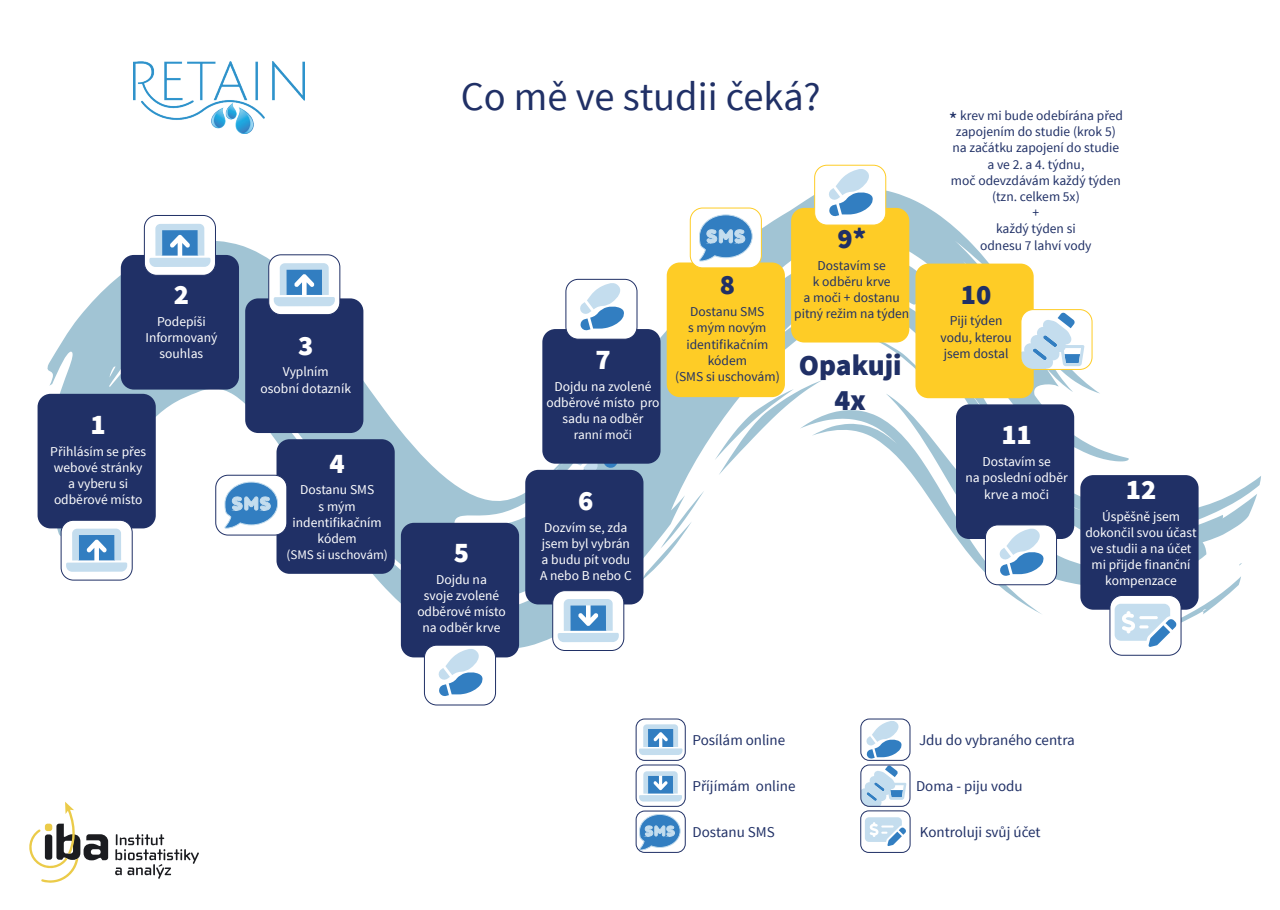
<style>
.page{position:relative;width:1280px;height:910px;background:#fff}
.page>*{position:absolute;margin:0;border:0;box-sizing:border-box;transform-origin:0 0}
.t1{font:40.5px "Source Sans Pro";color:#203066}
.t2{font:900 29.4px/35.2px "Source Sans Pro";color:#203066;text-align:center}
.t3{font:900 28.35px "Source Sans Pro";color:#fff}
.t4{font:900 28.35px "Source Sans Pro";color:#203066}
.t5{font:15px "Source Sans Pro";color:#203066}
.t6{font:13.5px/16.2px "Source Sans Pro";color:#fff;text-align:center}
.t7{font:13.5px/16.2px "Source Sans Pro";color:#203066;text-align:center}
.t8{font:13.05px "Source Sans Pro";color:#fff}
.s1{font-size:21px}
</style>
<div class="page">
<svg style="left:46px;top:187px;width:1215px;height:462px"></svg>
<svg style="left:935px;top:394px;width:271px;height:193px"></svg>
<svg style="left:800px;top:409px;width:243px;height:206px"></svg>
<img style="left:133px;top:62px;width:171px;height:72px">
<div style="left:38px;top:394px;width:118px;height:134px;background:#203066;border-radius:13px"></div>
<div style="left:61px;top:520px;width:71px;height:60px;background:#fff;border-radius:12px"></div>
<svg style="left:53px;top:520px;width:74px;height:52px"></svg>
<div style="left:61px;top:520px;width:71px;height:60px;border:1px solid #203066;border-radius:12px"></div>
<div style="left:121px;top:255px;width:118px;height:135px;background:#203066;border-radius:13px"></div>
<div style="left:144px;top:215px;width:71px;height:60px;background:#fff;border-radius:12px"></div>
<svg style="left:149px;top:224px;width:61px;height:43px"></svg>
<div style="left:144px;top:215px;width:72px;height:60px;border:1px solid #203066;border-radius:12px"></div>
<svg style="left:639px;top:771px;width:43px;height:31px"></svg>
<div style="left:636px;top:765px;width:50px;height:42px;border:1px solid #203066;border-radius:9px"></div>
<svg style="left:639px;top:724px;width:43px;height:31px"></svg>
<div style="left:636px;top:719px;width:50px;height:42px;border:1px solid #203066;border-radius:9px"></div>
<div style="left:245px;top:298px;width:118px;height:135px;background:#203066;border-radius:13px"></div>
<div style="left:269px;top:255px;width:71px;height:60px;background:#fff;border-radius:12px"></div>
<svg style="left:274px;top:263px;width:61px;height:43px"></svg>
<div style="left:269px;top:255px;width:71px;height:60px;border:1px solid #203066;border-radius:12px"></div>
<div style="left:276px;top:439px;width:119px;height:135px;background:#203066;border-radius:13px"></div>
<div style="left:216px;top:475px;width:71px;height:60px;background:#fff;border-radius:12px"></div>
<svg style="left:225px;top:482px;width:53px;height:46px"></svg>
<div style="left:216px;top:475px;width:71px;height:60px;border:1px solid #203066;border-radius:12px"></div>
<div style="left:401px;top:523px;width:118px;height:134px;background:#203066;border-radius:13px"></div>
<div style="left:424px;top:645px;width:71px;height:60px;background:#fff;border-radius:12px"></div>
<svg style="left:438px;top:649px;width:45px;height:47px"></svg>
<div style="left:424px;top:645px;width:72px;height:60px;border:1px solid #203066;border-radius:12px"></div>
<div style="left:525px;top:470px;width:118px;height:134px;background:#203066;border-radius:13px"></div>
<div style="left:553px;top:591px;width:71px;height:59px;background:#fff;border-radius:12px"></div>
<svg style="left:558px;top:599px;width:61px;height:43px"></svg>
<div style="left:553px;top:590px;width:71px;height:61px;border:1px solid #203066;border-radius:12px"></div>
<div style="left:542px;top:329px;width:118px;height:135px;background:#203066;border-radius:13px"></div>
<svg style="left:551px;top:277px;width:384px;height:198px"></svg>
<div style="left:566px;top:279px;width:71px;height:60px;border:1px solid #203066;border-radius:12px"></div>
<div style="left:667px;top:262px;width:118px;height:135px;background:#fecc26;border-radius:13px"></div>
<div style="left:690px;top:208px;width:71px;height:60px;background:#fff;border-radius:12px"></div>
<svg style="left:699px;top:215px;width:53px;height:46px"></svg>
<div style="left:690px;top:208px;width:71px;height:60px;border:1px solid #fecc26;border-radius:12px"></div>
<svg style="left:639px;top:814px;width:41px;height:36px"></svg>
<div style="left:636px;top:811px;width:50px;height:42px;border:1px solid #203066;border-radius:9px"></div>
<div style="left:791px;top:208px;width:118px;height:134px;background:#fecc26;border-radius:13px"></div>
<div style="left:815px;top:165px;width:71px;height:60px;background:#fff;border-radius:12px"></div>
<svg style="left:829px;top:169px;width:44px;height:48px"></svg>
<div style="left:814px;top:165px;width:72px;height:60px;border:1px solid #fecc26;border-radius:12px"></div>
<svg style="left:866px;top:721px;width:36px;height:38px"></svg>
<div style="left:860px;top:719px;width:50px;height:42px;border:1px solid #203066;border-radius:9px"></div>
<div style="left:915px;top:264px;width:119px;height:134px;background:#fecc26;border-radius:13px"></div>
<div style="left:956px;top:404px;width:118px;height:135px;background:#203066;border-radius:13px"></div>
<div style="left:985px;top:525px;width:71px;height:60px;background:#fff;border-radius:12px"></div>
<svg style="left:999px;top:528px;width:45px;height:48px"></svg>
<div style="left:985px;top:525px;width:72px;height:60px;border:1px solid #203066;border-radius:12px"></div>
<div style="left:1080px;top:475px;width:118px;height:135px;background:#203066;border-radius:13px"></div>
<div style="left:1110px;top:595px;width:71px;height:60px;background:#fff;border-radius:12px"></div>
<svg style="left:1115px;top:576px;width:126px;height:71px"></svg>
<div style="left:1110px;top:595px;width:71px;height:60px;border:1px solid #203066;border-radius:12px"></div>
<svg style="left:865px;top:817px;width:41px;height:29px"></svg>
<div style="left:860px;top:810px;width:50px;height:43px;border:1px solid #203066;border-radius:8px"></div>
<div style="left:1021px;top:310px;width:71px;height:59px;background:#fff;border-radius:12px"></div>
<div style="left:1021px;top:309px;width:71px;height:61px;border:1px solid #fecc26;border-radius:12px"></div>
<div style="left:860px;top:765px;width:50px;height:42px;border:1px solid #203066;border-radius:9px"></div>
<svg style="left:1021px;top:312px;width:63px;height:57px"></svg>
<svg style="left:861px;top:765px;width:45px;height:41px"></svg>
<svg style="left:115px;top:834px;width:84px;height:45px"></svg>
<svg style="left:29px;top:802px;width:79px;height:81px"></svg>
<h3 class="t3" style="left:174px;top:276px;width:17px">2</h3>
<p class="t6" style="left:146px;top:313px;width:73px">Podepíši<br>Informovaný souhlas</p>
<h3 class="t3" style="left:91px;top:406px;width:17px">1</h3>
<p class="t6" style="left:50px;top:443px;width:97px">Přihlásím se přes webové stránky a vyberu si odběrové místo</p>
<h3 class="t3" style="left:298px;top:327px;width:17px">3</h3>
<p class="t6" style="left:261px;top:364px;width:92px">Vyplním<br>osobní dotazník</p>
<h1 class="t1" style="left:461px;top:72px;width:361px">Co mě ve studii čeká?</h1>
<h3 class="t3" style="left:595px;top:341px;width:17px">7</h3>
<p class="t6" style="left:546px;top:379px;width:115px">Dojdu na zvolené odběrové místo pro sadu na odběr</p>
<p class="t8" style="left:574px;top:427px;width:60px">ranní moči</p>
<h3 class="t4" style="left:720px;top:267px;width:17px">8</h3>
<p class="t7" style="left:675px;top:304px;width:106px">Dostanu SMS<br>s mým novým identifikačním kódem<br>(SMS si uschovám)</p>
<h3 class="t4" style="left:837px;top:220px;width:30px">9*</h3>
<p class="t7" style="left:794px;top:257px;width:117px">Dostavím se<br>k odběru krve<br>a moči + dostanu pitný režim na týden</p>
<h2 class="t2" style="left:799px;top:349px;width:105px">Opakuji<br>4x</h2>
<h3 class="t3" style="left:329px;top:445px;width:17px">4</h3>
<p class="t6" style="left:293px;top:482px;width:91px">Dostanu SMS<br>s mým indentifikačním kódem</p>
<p class="t8" style="left:286px;top:546px;width:103px">(SMS si uschovám)</p>
<h3 class="t3" style="left:454px;top:534px;width:17px">5</h3>
<p class="t6" style="left:417px;top:571px;width:90px">Dojdu na<br>svoje zvolené odběrové místo na odběr krve</p>
<h3 class="t3" style="left:578px;top:482px;width:17px">6</h3>
<p class="t6" style="left:540px;top:519px;width:93px">Dozvím se, zda jsem byl vybrán a budu pít vodu<br>A nebo B nebo C</p>
<p class="t7" style="left:949px;top:108px;width:176px"><span class="s1">*</span> krev mi bude odebírána před zapojením do studie (krok 5) na začátku zapojení do studie a ve 2. a 4. týdnu,<br>moč odevzdávám každý týden (tzn. celkem 5x)<br>+<br>každý týden si<br>odnesu 7 lahví vody</p>
<h3 class="t4" style="left:961px;top:276px;width:32px">10</h3>
<p class="t7" style="left:940px;top:313px;width:73px">Piji týden vodu, kterou jsem dostal</p>
<h3 class="t3" style="left:1001px;top:417px;width:32px">11</h3>
<p class="t6" style="left:965px;top:454px;width:104px">Dostavím se<br>na poslední odběr krve a moči</p>
<h3 class="t3" style="left:1126px;top:471px;width:32px">12</h3>
<p class="t6" style="left:1085px;top:508px;width:113px">Úspěšně jsem dokončil svou účast ve studii a na účet mi přijde finanční kompenzace</p>
<p class="t5" style="left:692px;top:731px;width:94px">Posílám online</p>
<p class="t5" style="left:919px;top:731px;width:157px">Jdu do vybraného centra</p>
<p class="t5" style="left:916px;top:777px;width:108px">Doma - piju vodu</p>
<p class="t5" style="left:920px;top:823px;width:122px">Kontroluji svůj účet</p>
<p class="t5" style="left:692px;top:777px;width:105px">Příjímám online</p>
<p class="t5" style="left:692px;top:823px;width:84px">Dostanu SMS</p>
</div>
